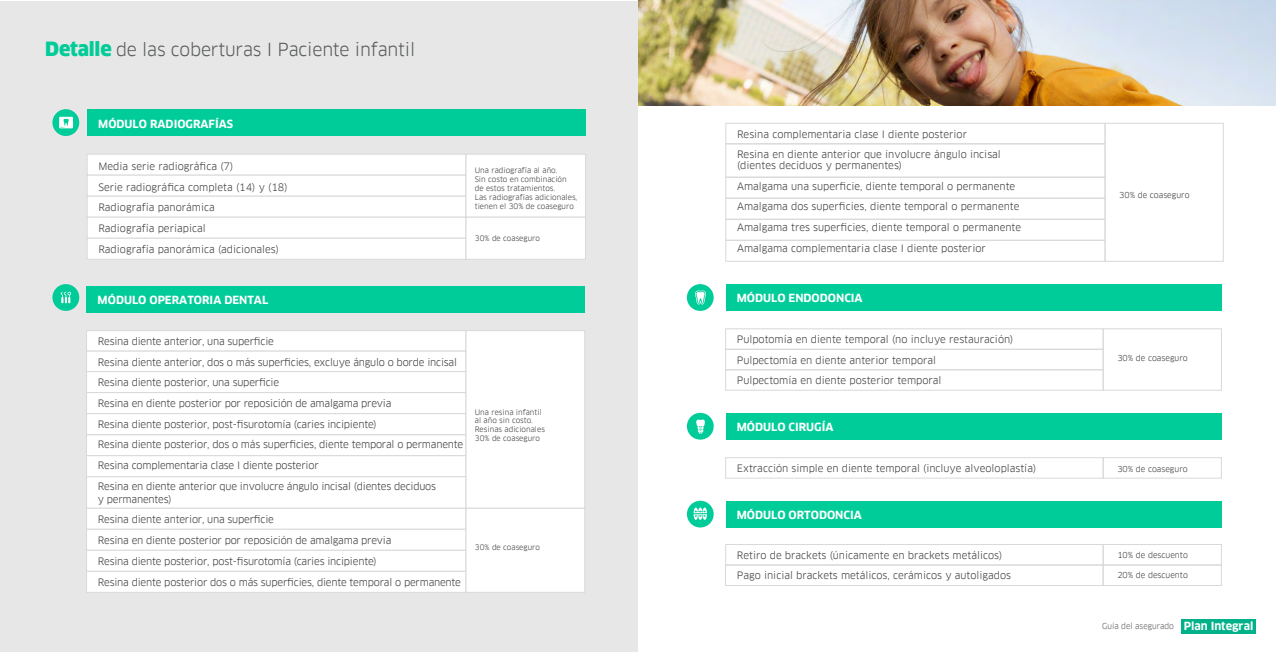
<style>
.page{position:relative;width:1276px;height:652px;background:#fff}
.page>*{position:absolute;margin:0;border:0;box-sizing:border-box;transform-origin:0 0}
.t1{font:17.6px "Clan Pro";letter-spacing:-.01em;color:#58595b}
.t2{font:700 11px "Clan Pro";color:#fff}
.t3{font:10px/20.7px "Clan Pro";color:#3b3a3a}
.t4{font:10px/20.7px "Clan Pro";letter-spacing:-.02em;color:#3b3a3a}
.t5{font:8px "Clan Pro";color:#3b3a3a}
.t6{font:8px "Clan Pro";color:#58595b;scale:.96 1}
.t7{font:7.4px/8.9px "Clan Pro";color:#3b3a3a}
.s1{font-weight:900;font-size:19.2px;color:#0c9}
.s2{font-weight:700;font-size:11px;color:#fff}
</style>
<div class="page">
<div style="left:0;top:1px;width:638px;height:651px;background:#e6e7e6"></div>
<div style="left:1105px;top:123px;width:118px;height:139px;border:1px solid #d9d9d9"></div>
<div style="left:725px;top:123px;width:380px;height:21px;border:1px solid #d9d9d9"></div>
<div style="left:725px;top:144px;width:380px;height:33px;border:1px solid #d9d9d9"></div>
<div style="left:725px;top:177px;width:380px;height:21px;border:1px solid #d9d9d9"></div>
<div style="left:725px;top:198px;width:380px;height:22px;border:1px solid #d9d9d9"></div>
<div style="left:725px;top:240px;width:380px;height:22px;border:1px solid #d9d9d9"></div>
<div style="left:725px;top:219px;width:380px;height:22px;border:1px solid #d9d9d9"></div>
<div style="left:725px;top:413px;width:496px;height:26px;background:#0c9"></div>
<div style="left:1103px;top:457px;width:118px;height:21px;border:1px solid #d9d9d9"></div>
<div style="left:725px;top:457px;width:378px;height:21px;border:1px solid #d9d9d9"></div>
<div style="left:1103px;top:544px;width:118px;height:21px;border:1px solid #d9d9d9"></div>
<div style="left:1103px;top:565px;width:118px;height:21px;border:1px solid #d9d9d9"></div>
<div style="left:725px;top:544px;width:378px;height:21px;border:1px solid #d9d9d9"></div>
<div style="left:725px;top:565px;width:378px;height:21px;border:1px solid #d9d9d9"></div>
<div style="left:687px;top:413px;width:27px;height:27px;background:#0c9;border-radius:50%"></div>
<svg style="left:696px;top:420px;width:9px;height:13px"></svg>
<img style="left:638px;top:0;width:638px;height:105px">
<div style="left:87px;top:286px;width:498px;height:26px;background:#0c9"></div>
<div style="left:87px;top:109px;width:498px;height:27px;background:#0c9"></div>
<div style="left:465px;top:154px;width:121px;height:63px;background:#fff;border:1px solid #d9d9d9"></div>
<div style="left:465px;top:217px;width:121px;height:43px;background:#fff;border:1px solid #d9d9d9"></div>
<div style="left:87px;top:154px;width:379px;height:21px;background:#fff;border:1px solid #d9d9d9"></div>
<div style="left:87px;top:175px;width:379px;height:21px;background:#fff;border:1px solid #d9d9d9"></div>
<div style="left:87px;top:196px;width:379px;height:21px;background:#fff;border:1px solid #d9d9d9"></div>
<div style="left:87px;top:217px;width:379px;height:21px;background:#fff;border:1px solid #d9d9d9"></div>
<div style="left:87px;top:238px;width:379px;height:22px;background:#fff;border:1px solid #d9d9d9"></div>
<div style="left:465px;top:330px;width:120px;height:178px;background:#fff;border:1px solid #d9d9d9"></div>
<div style="left:465px;top:508px;width:120px;height:85px;background:#fff;border:1px solid #d9d9d9"></div>
<div style="left:86px;top:330px;width:380px;height:21px;background:#fff;border:1px solid #d9d9d9"></div>
<div style="left:86px;top:351px;width:380px;height:21px;background:#fff;border:1px solid #d9d9d9"></div>
<div style="left:86px;top:371px;width:380px;height:22px;background:#fff;border:1px solid #d9d9d9"></div>
<div style="left:86px;top:392px;width:380px;height:22px;background:#fff;border:1px solid #d9d9d9"></div>
<div style="left:86px;top:434px;width:380px;height:22px;background:#fff;border:1px solid #d9d9d9"></div>
<div style="left:86px;top:413px;width:380px;height:22px;background:#fff;border:1px solid #d9d9d9"></div>
<div style="left:86px;top:455px;width:380px;height:22px;background:#fff;border:1px solid #d9d9d9"></div>
<div style="left:86px;top:476px;width:380px;height:32px;background:#fff;border:1px solid #d9d9d9"></div>
<div style="left:86px;top:508px;width:380px;height:22px;background:#fff;border:1px solid #d9d9d9"></div>
<div style="left:86px;top:529px;width:380px;height:22px;background:#fff;border:1px solid #d9d9d9"></div>
<div style="left:86px;top:550px;width:380px;height:22px;background:#fff;border:1px solid #d9d9d9"></div>
<div style="left:86px;top:571px;width:380px;height:22px;background:#fff;border:1px solid #d9d9d9"></div>
<svg style="left:52px;top:109px;width:27px;height:27px"></svg>
<svg style="left:59px;top:117px;width:14px;height:11px"></svg>
<div style="left:52px;top:284px;width:27px;height:27px;background:#0c9;border-radius:50%"></div>
<svg style="left:61px;top:292px;width:10px;height:11px"></svg>
<div style="left:725px;top:284px;width:496px;height:27px;background:#0c9"></div>
<div style="left:1103px;top:329px;width:118px;height:61px;border:1px solid #d9d9d9"></div>
<div style="left:725px;top:329px;width:378px;height:21px;border:1px solid #d9d9d9"></div>
<div style="left:725px;top:349px;width:378px;height:21px;border:1px solid #d9d9d9"></div>
<div style="left:725px;top:369px;width:378px;height:21px;border:1px solid #d9d9d9"></div>
<div style="left:725px;top:501px;width:496px;height:26px;background:#0c9"></div>
<div style="left:687px;top:501px;width:26px;height:26px;background:#0c9;border-radius:50%"></div>
<svg style="left:693px;top:508px;width:14px;height:12px"></svg>
<div style="left:687px;top:284px;width:26px;height:27px;background:#0c9;border-radius:50%"></div>
<svg style="left:695px;top:291px;width:11px;height:13px"></svg>
<div style="left:1181px;top:619px;width:75px;height:15px;background:#00b18a"></div>
<h1 class="t1" style="left:45px;top:39px;width:372px"><span class="s1">Detalle</span> de las coberturas I Paciente infantil</h1>
<p class="t2" style="left:98px;top:117px;width:136px">MÓDULO RADIOGRAFÍAS</p>
<p class="t3" style="left:98px;top:156px;width:191px">Media serie radiográfica (7)<br>Serie radiográfica completa (14) y (18)<br>Radiografía panorámica<br>Radiografía periapical<br>Radiografía panorámica (adicionales)</p>
<p class="t7" style="left:475px;top:166px;width:104px">Una radiografía al año.<br>Sin costo en combinación<br>de estos tratamientos.<br>Las radiografías adicionales, tienen el 30% de coaseguro</p>
<p class="t7" style="left:475px;top:234px;width:67px">30% de coaseguro</p>
<p class="t2" style="left:98px;top:294px;width:172px">MÓDULO OPERATORIA DENTAL</p>
<p class="t4" style="left:98px;top:331px;width:367px">Resina diente anterior, una superficie<br>Resina diente anterior, dos o más superficies, excluye ángulo o borde incisal Resina diente posterior, una superficie<br>Resina en diente posterior por reposición de amalgama previa<br>Resina diente posterior, post-fisurotomía (caries incipiente)<br>Resina diente posterior, dos o más superficies, diente temporal o permanente Resina complementaria clase I diente posterior<br>Resina en diente anterior que involucre ángulo incisal (dientes deciduos</p>
<p class="t4" style="left:98px;top:489px;width:365px">y permanentes)<br>Resina diente anterior, una superficie<br>Resina en diente posterior por reposición de amalgama previa<br>Resina diente posterior, post-fisurotomía (caries incipiente)<br>Resina diente posterior dos o más superficies, diente temporal o permanente</p>
<p class="t7" style="left:475px;top:407px;width:72px">Una resina infantil al año sin costo.<br>Resinas adicionales<br>30% de coaseguro</p>
<p class="t7" style="left:475px;top:543px;width:67px">30% de coaseguro</p>
<p class="t3" style="left:737px;top:124px;width:265px">Resina complementaria clase I diente posterior<br>Resina en diente anterior que involucre ángulo incisal</p>
<p class="t3" style="left:737px;top:155px;width:286px">(dientes deciduos y permanentes)<br>Amalgama una superficie, diente temporal o permanente Amalgama dos superficies, diente temporal o permanente Amalgama tres superficies, diente temporal o permanente Amalgama complementaria clase I diente posterior</p>
<p class="t2" style="left:737px;top:292px;width:127px">MÓDULO ENDODONCIA</p>
<p class="t3" style="left:737px;top:329px;width:278px">Pulpotomía en diente temporal (no incluye restauración)<br>Pulpectomía en diente anterior temporal<br>Pulpectomía en diente posterior temporal</p>
<p class="t5" style="left:1119px;top:191px;width:72px">30% de coaseguro</p>
<p class="t5" style="left:1117px;top:353px;width:72px">30% de coaseguro</p>
<p class="t2" style="left:737px;top:421px;width:98px">MÓDULO CIRUGÍA</p>
<p class="t3" style="left:737px;top:458px;width:301px">Extracción simple en diente temporal (incluye alveoloplastía)</p>
<p class="t5" style="left:1117px;top:464px;width:72px">30% de coaseguro</p>
<p class="t2" style="left:737px;top:509px;width:127px">MÓDULO ORTODONCIA</p>
<p class="t3" style="left:737px;top:545px;width:276px">Retiro de brackets (únicamente en brackets metálicos)<br>Pago inicial brackets metálicos, cerámicos y autoligados</p>
<p class="t5" style="left:1117px;top:551px;width:72px">10% de descuento</p>
<p class="t5" style="left:1117px;top:571px;width:72px">20% de descuento</p>
<p class="t6" style="left:1102px;top:621px;width:159px">Guía del asegurado <span class="s2">Plan Integral</span></p>
</div>
